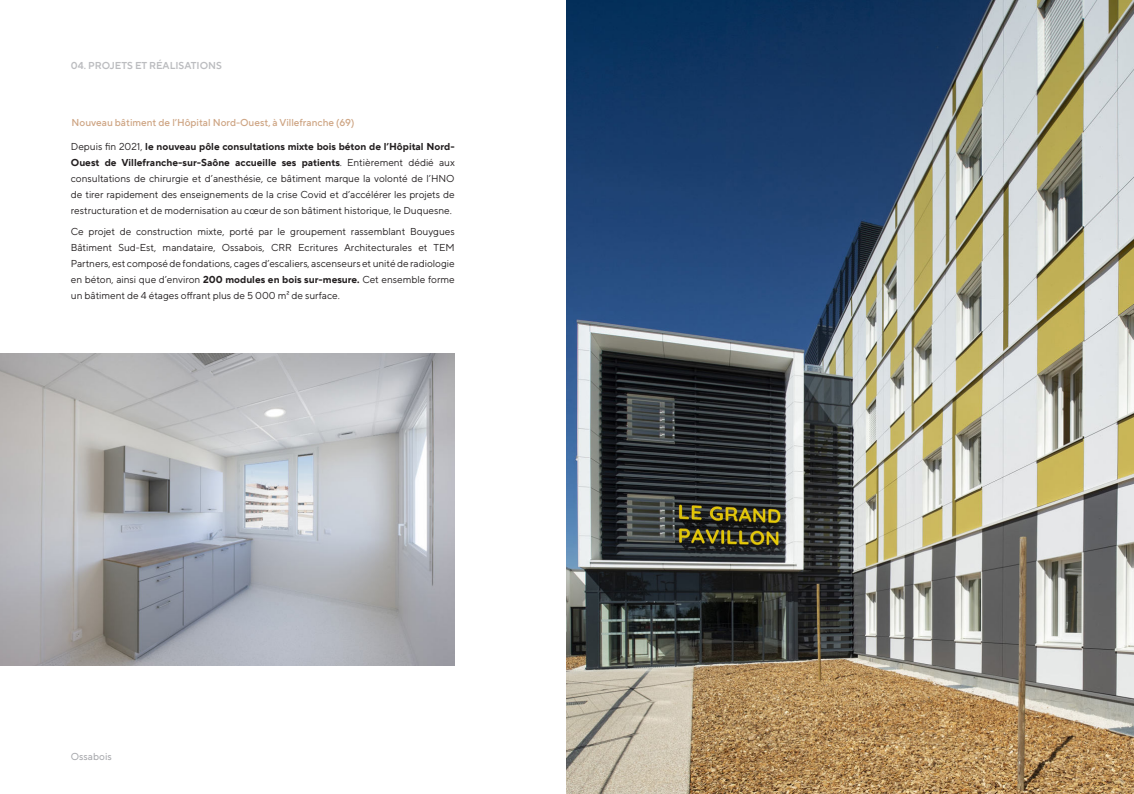
<style>
.page{position:relative;width:1134px;height:794px;background:#fff}
.page>*{position:absolute;margin:0;border:0;box-sizing:border-box;transform-origin:0 0}
.t1{font:10px/16px "TT Norms Pro";color:#231f20;text-align:justify}
.t2{font:500 10px "TT Norms Pro";color:#cea584}
.t3{font:600 10px "TT Norms Pro";color:#bcbdc0}
.t4{font:10px "TT Norms Pro";color:#a8a9ad}
.s1{font-weight:700}
</style>
<div class="page">
<img style="left:0;top:354px;width:455px;height:312px">
<img style="left:566px;top:0;width:568px;height:794px">
<p class="t3" style="left:71px;top:62px;width:153px">04. PROJETS ET RÉALISATIONS</p>
<p class="t2" style="left:72px;top:119px;width:284px">Nouveau bâtiment de l’Hôpital Nord-Ouest, à Villefranche (69)</p>
<p class="t1" style="left:71px;top:137px;width:386px">Depuis fin 2021, <span class="s1">le nouveau pôle consultations mixte bois béton de l’Hôpital Nord-Ouest de Villefranche-sur-Saône accueille ses patients</span>. Entièrement dédié aux consultations de chirurgie et d’anesthésie, ce bâtiment marque la volonté de l’HNO de tirer rapidement des enseignements de la crise Covid et d’accélérer les projets de restructuration et de modernisation au cœur de son bâtiment historique, le Duquesne.</p>
<p class="t1" style="left:71px;top:224px;width:385px">Ce projet de construction mixte, porté par le groupement rassemblant Bouygues Bâtiment Sud-Est, mandataire, Ossabois, CRR Ecritures Architecturales et TEM Partners, est composé de fondations, cages d’escaliers, ascenseurs et unité de radiologie en béton, ainsi que d’environ <span class="s1">200 modules en bois sur-mesure.</span> Cet ensemble forme un bâtiment de 4 étages offrant plus de 5 000 m² de surface.</p>
<p class="t4" style="left:71px;top:752px;width:42px">Ossabois</p>
</div>
